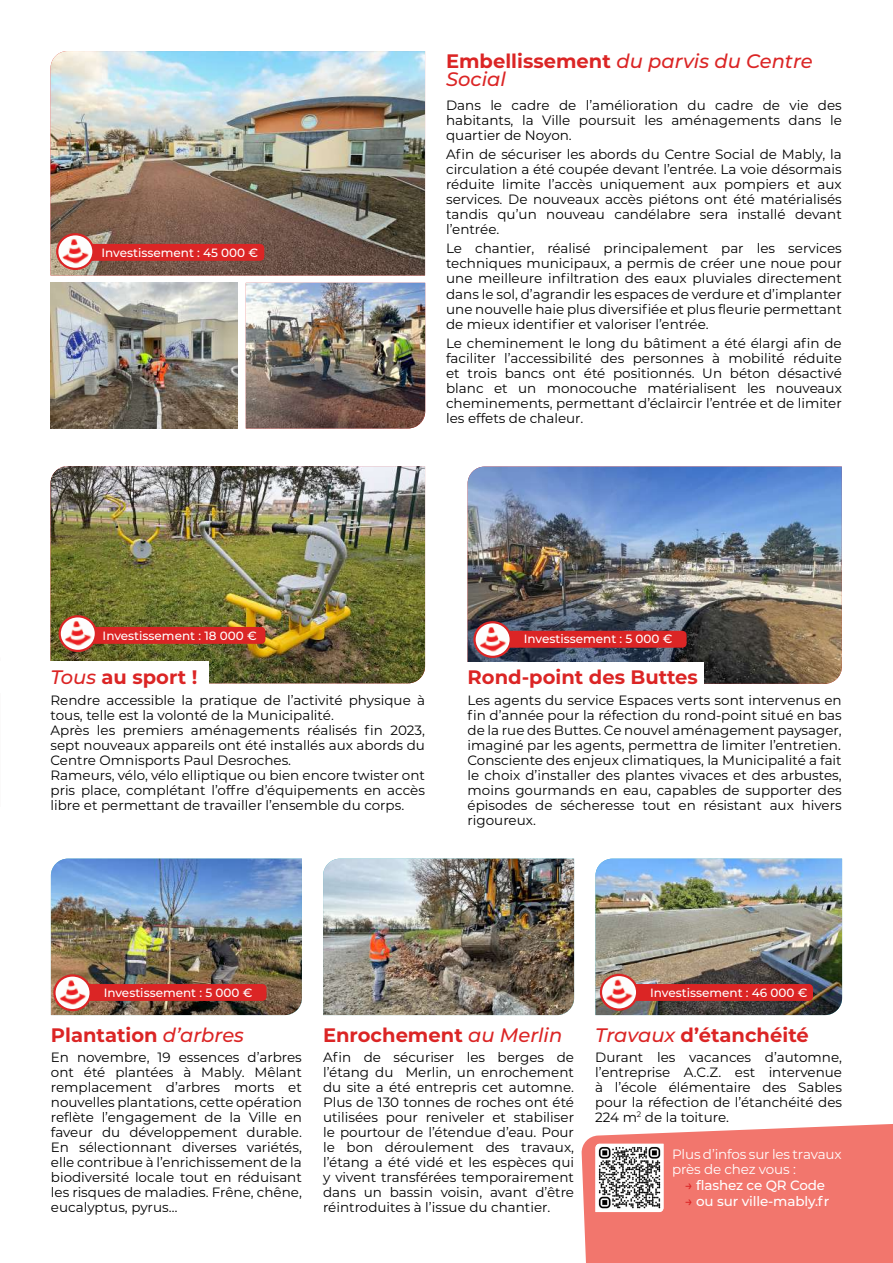
<style>
.page{position:relative;width:893px;height:1263px;background:#fff}
.page>*{position:absolute;margin:0;border:0;box-sizing:border-box;transform-origin:0 0}
.t1{font:700 19.5px "Montserrat";color:#db2525}
.t2{font:italic 500 19.5px/18px "Montserrat";color:#db2525}
.t3{font:13.5px/15px "Montserrat";color:#000;text-align:justify}
.t4{font:13.5px/15px "Montserrat";letter-spacing:-.01em;color:#fff}
.t5{font:500 13.5px "Montserrat";letter-spacing:-.01em;color:#fff}
.t6{font:500 12px "Montserrat";color:#fff}
.s1{font-weight:700;font-style:normal}
.s2{font-weight:500;font-style:italic}
.s3{color:#db2525}
</style>
<div class="page">
<img style="left:51px;top:283px;width:187px;height:145px">
<img style="left:51px;top:466px;width:374px;height:217px">
<div style="left:0;top:661px;width:208px;height:31px;background:#fff"></div>
<img style="left:468px;top:467px;width:374px;height:217px">
<div style="left:453px;top:662px;width:251px;height:37px;background:#fff"></div>
<img style="left:51px;top:859px;width:251px;height:156px">
<img style="left:323px;top:859px;width:251px;height:156px">
<img style="left:595px;top:859px;width:247px;height:156px">
<img style="left:51px;top:51px;width:374px;height:224px">
<div style="left:71px;top:627px;width:194px;height:17px;background:#db2525;border-radius:4px"></div>
<svg style="left:60px;top:616px;width:36px;height:35px"></svg>
<img style="left:62px;top:618px;width:31px;height:30px">
<div style="left:59px;top:615px;width:38px;height:37px;border:2px solid #db2525;border-radius:50%"></div>
<img style="left:246px;top:283px;width:179px;height:145px">
<div style="left:581px;top:1124px;width:312px;height:139px;background:#f2766d"></div>
<img style="left:595px;top:1144px;width:68px;height:68px">
<div style="left:70px;top:244px;width:194px;height:17px;background:#db2525;border-radius:4px"></div>
<svg style="left:57px;top:234px;width:36px;height:35px"></svg>
<img style="left:60px;top:236px;width:31px;height:30px">
<div style="left:56px;top:233px;width:39px;height:37px;border:2px solid #db2525;border-radius:50%"></div>
<div style="left:493px;top:631px;width:194px;height:17px;background:#db2525;border-radius:4px"></div>
<svg style="left:475px;top:622px;width:36px;height:35px"></svg>
<img style="left:477px;top:624px;width:31px;height:30px">
<div style="left:473px;top:621px;width:39px;height:37px;border:2px solid #db2525;border-radius:50%"></div>
<div style="left:73px;top:984px;width:193px;height:17px;background:#db2525;border-radius:4px"></div>
<svg style="left:54px;top:975px;width:37px;height:35px"></svg>
<img style="left:57px;top:978px;width:31px;height:29px">
<div style="left:53px;top:974px;width:39px;height:37px;border:2px solid #db2525;border-radius:50%"></div>
<div style="left:619px;top:984px;width:194px;height:17px;background:#db2525;border-radius:4px"></div>
<svg style="left:601px;top:975px;width:36px;height:34px"></svg>
<img style="left:603px;top:977px;width:32px;height:30px">
<div style="left:600px;top:974px;width:38px;height:37px;border:2px solid #db2525;border-radius:50%"></div>
<p class="t6" style="left:101px;top:244px;width:158px">Investissement : 45 000 €</p>
<p class="t6" style="left:103px;top:627px;width:156px">Investissement : 18 000 €</p>
<h1 class="t2" style="left:446px;top:51px;width:368px"><span class="s1">Embellissement</span> du parvis du Centre<br>Social</h1>
<p class="t3" style="left:446px;top:97px;width:397px">Dans le cadre de l’amélioration du cadre de vie des habitants, la Ville poursuit les aménagements dans le quartier de Noyon.</p>
<p class="t3" style="left:446px;top:146px;width:397px">Afin de sécuriser les abords du Centre Social de Mably, la circulation a été coupée devant l’entrée. La voie désormais réduite limite l’accès uniquement aux pompiers et aux services. De nouveaux accès piétons ont été matérialisés tandis qu’un nouveau candélabre sera installé devant l’entrée.</p>
<p class="t3" style="left:446px;top:241px;width:397px">Le chantier, réalisé principalement par les services techniques municipaux, a permis de créer une noue pour une meilleure infiltration des eaux pluviales directement dans le sol, d’agrandir les espaces de verdure et d’implanter une nouvelle haie plus diversifiée et plus fleurie permettant de mieux identifier et valoriser l’entrée.</p>
<p class="t3" style="left:446px;top:335px;width:397px">Le cheminement le long du bâtiment a été élargi afin de faciliter l’accessibilité des personnes à mobilité réduite et trois bancs ont été positionnés. Un béton désactivé blanc et un monocouche matérialisent les nouveaux cheminements, permettant d’éclaircir l’entrée et de limiter les effets de chaleur.</p>
<p class="t6" style="left:524px;top:631px;width:150px">Investissement : 5 000 €</p>
<h1 class="t1" style="left:51px;top:663px;width:148px"><span class="s2">Tous</span> au sport !</h1>
<h1 class="t1" style="left:468px;top:663px;width:232px">Rond-point des Buttes</h1>
<p class="t3" style="left:51px;top:692px;width:376px;text-align:left">Rendre accessible la pratique de l’activité physique à tous, telle est la volonté de la Municipalité.<br>Après les premiers aménagements réalisés fin 2023, sept nouveaux appareils ont été installés aux abords du Centre Omnisports Paul Desroches.<br>Rameurs, vélo, vélo elliptique ou bien encore twister ont pris place, complétant l’offre d’équipements en accès libre et permettant de travailler l’ensemble du corps.</p>
<p class="t3" style="left:468px;top:692px;width:376px">Les agents du service Espaces verts sont intervenus en fin d’année pour la réfection du rond-point situé en bas de la rue des Buttes. Ce nouvel aménagement paysager, imaginé par les agents, permettra de limiter l’entretien.<br>Consciente des enjeux climatiques, la Municipalité a fait le choix d’installer des plantes vivaces et des arbustes, moins gourmands en eau, capables de supporter des épisodes de sécheresse tout en résistant aux hivers rigoureux.</p>
<p class="t6" style="left:104px;top:984px;width:150px">Investissement : 5 000 €</p>
<p class="t6" style="left:650px;top:984px;width:159px">Investissement : 46 000 €</p>
<h1 class="t1" style="left:51px;top:1021px;width:195px">Plantation <span class="s2">d’arbres</span></h1>
<p class="t3" style="left:51px;top:1049px;width:253px">En novembre, 19 essences d’arbres ont été plantées à Mably. Mêlant remplacement d’arbres morts et nouvelles plantations, cette opération reflète l’engagement de la Ville en faveur du développement durable.<br>En sélectionnant diverses variétés, elle contribue à l’enrichissement de la biodiversité locale tout en réduisant les risques de maladies. Frêne, chêne, eucalyptus, pyrus…</p>
<h1 class="t1" style="left:323px;top:1021px;width:241px">Enrochement <span class="s2">au Merlin</span></h1>
<p class="t3" style="left:323px;top:1049px;width:253px">Afin de sécuriser les berges de l’étang du Merlin, un enrochement du site a été entrepris cet automne.<br>Plus de 130 tonnes de roches ont été utilisées pour reniveler et stabiliser le pourtour de l’étendue d’eau. Pour le bon déroulement des travaux, l’étang a été vidé et les espèces qui y vivent transférées temporairement dans un bassin voisin, avant d’être réintroduites à l’issue du chantier.</p>
<h1 class="t1" style="left:595px;top:1021px;width:215px"><span class="s2">Travaux</span> d’étanchéité</h1>
<p class="t3" style="left:595px;top:1049px;width:248px">Durant les vacances d’automne, l’entreprise A.C.Z. est intervenue à l’école élémentaire des Sables pour la réfection de l’étanchéité des 224 m<sup>2</sup> de la toiture.</p>
<p class="t4" style="left:672px;top:1146px;width:171px">Plus d’infos sur les travaux près de chez vous :</p>
<p class="t5" style="left:685px;top:1176px;width:142px"><span class="s3">→</span> flashez ce QR Code</p>
<p class="t5" style="left:685px;top:1192px;width:146px"><span class="s3">→</span> ou sur ville-mably.fr</p>
</div>
